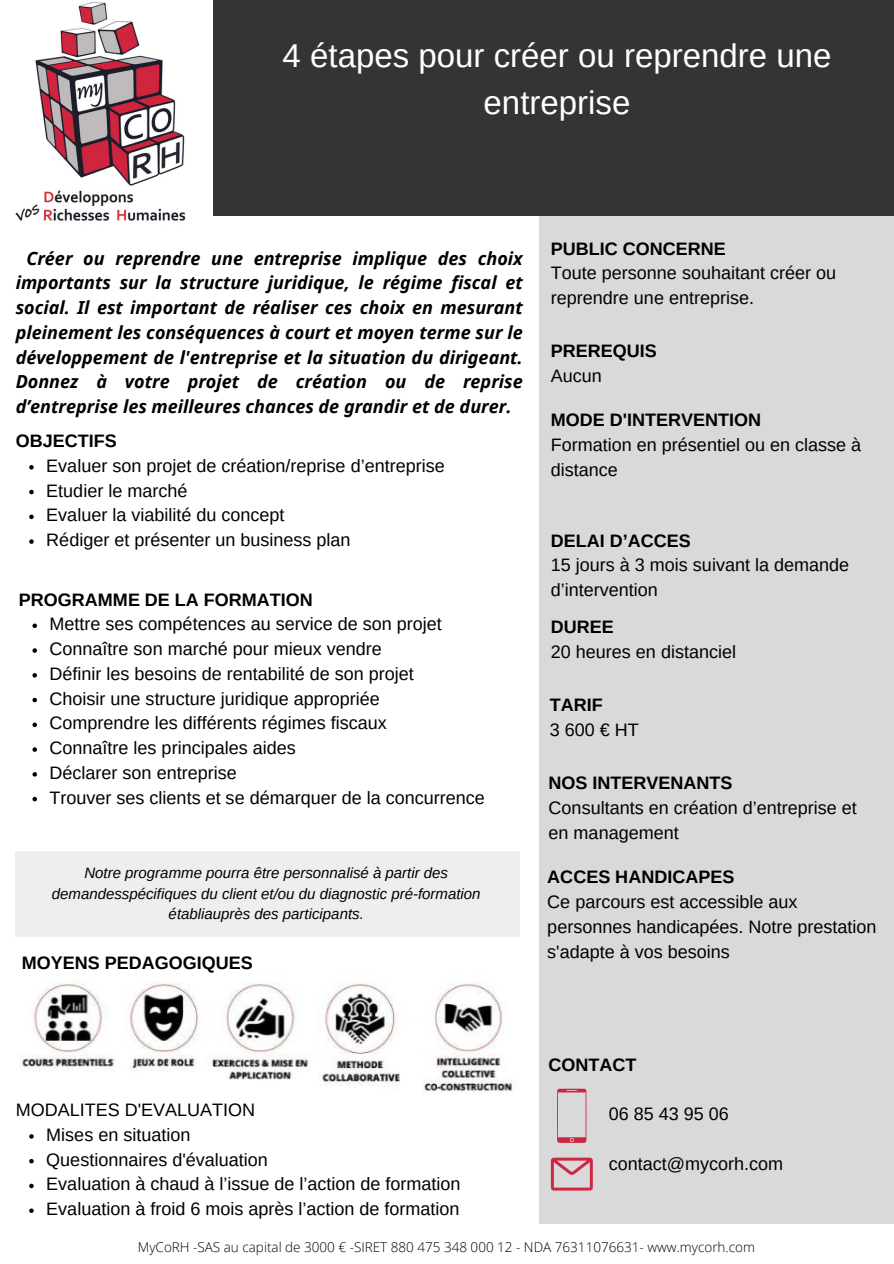
<style>
.page{position:relative;width:894px;height:1264px;background:#fff}
.page>*{position:absolute;margin:0;border:0;box-sizing:border-box;transform-origin:0 0}
.t1{font:33px/46.2px "Arimo";color:#fff;text-align:center}
.t2{font:18px/24.8px "Arimo";color:#000}
.t3{font:italic 700 18px/24.8px "Noto Sans";color:#000;text-align:justify}
.t4{font:700 18px/24.8px "Arimo";color:#000}
.t5{font:italic 15px/20.2px "Arimo";color:#000;text-align:center}
.t6{font:300 13.5px "Open Sans";color:#000}
.s1{font-weight:700}
.s2{font-weight:400}
</style>
<div class="page">
<div style="left:0;top:0;width:893px;height:216px;background:#343434"></div>
<img style="left:0;top:0;width:213px;height:221px">
<div style="left:16px;top:851px;width:503px;height:85px;background:#eee"></div>
<img style="left:19px;top:982px;width:494px;height:110px">
<div style="left:539px;top:216px;width:354px;height:1006px;background:#d9d9d9"></div>
<svg style="left:557px;top:1088px;width:29px;height:54px"></svg>
<svg style="left:550px;top:1157px;width:42px;height:33px"></svg>
<svg style="left:29px;top:465px;width:5px;height:4px"></svg>
<svg style="left:29px;top:490px;width:5px;height:4px"></svg>
<svg style="left:29px;top:514px;width:5px;height:5px"></svg>
<svg style="left:29px;top:539px;width:5px;height:5px"></svg>
<svg style="left:32px;top:623px;width:5px;height:5px"></svg>
<svg style="left:32px;top:648px;width:5px;height:4px"></svg>
<svg style="left:32px;top:673px;width:5px;height:4px"></svg>
<svg style="left:32px;top:697px;width:5px;height:5px"></svg>
<svg style="left:32px;top:722px;width:5px;height:5px"></svg>
<svg style="left:32px;top:747px;width:5px;height:4px"></svg>
<svg style="left:32px;top:772px;width:5px;height:4px"></svg>
<svg style="left:32px;top:796px;width:5px;height:5px"></svg>
<svg style="left:29px;top:1134px;width:5px;height:4px"></svg>
<svg style="left:29px;top:1159px;width:5px;height:4px"></svg>
<svg style="left:29px;top:1183px;width:5px;height:5px"></svg>
<svg style="left:29px;top:1208px;width:5px;height:4px"></svg>
<h5 class="t1" style="left:282px;top:33px;width:550px">4 étapes pour créer ou reprendre une entreprise</h5>
<h5 class="t3" style="left:16px;top:245px;width:508px;text-indent:11px">Créer ou reprendre une entreprise implique des choix importants sur la structure juridique, le régime fiscal et social. Il est important de réaliser ces choix en mesurant pleinement les conséquences à court et moyen terme sur le développement de l'entreprise et la situation du dirigeant.<br>Donnez à votre projet de création ou de reprise d’entreprise les meilleures chances de grandir et de durer.</h5>
<h5 class="t4" style="left:16px;top:428px;width:102px">OBJECTIFS</h5>
<h5 class="t2" style="left:46px;top:453px;width:400px">Evaluer son projet de création/reprise d’entreprise</h5>
<h5 class="t2" style="left:46px;top:478px;width:142px">Etudier le marché</h5>
<h3 class="t2" style="left:46px;top:502px;width:239px">Evaluer la viabilité du concept</h3>
<h5 class="t2" style="left:46px;top:527px;width:306px">Rédiger et présenter un business plan</h5>
<h5 class="t4" style="left:19px;top:587px;width:295px">PROGRAMME DE LA FORMATION</h5>
<h2 class="t2" style="left:50px;top:611px;width:393px">Mettre ses compétences au service de son projet</h2>
<h5 class="t2" style="left:50px;top:636px;width:334px">Connaître son marché pour mieux vendre</h5>
<h5 class="t2" style="left:50px;top:661px;width:365px">Définir les besoins de rentabilité de son projet</h5>
<p class="t2" style="left:50px;top:686px;width:332px">Choisir une structure juridique appropriée</p>
<p class="t2" style="left:50px;top:710px;width:338px">Comprendre les différents régimes fiscaux</p>
<h4 class="t2" style="left:50px;top:735px;width:248px">Connaître les principales aides</h4>
<h2 class="t2" style="left:50px;top:760px;width:189px">Déclarer son entreprise</h2>
<p class="t2" style="left:50px;top:785px;width:436px">Trouver ses clients et se démarquer de la concurrence</p>
<p class="t5" style="left:52px;top:863px;width:430px">Notre programme pourra être personnalisé à partir des demandesspécifiques du client et/ou du diagnostic pré-formation établiauprès des participants.</p>
<p class="t4" style="left:22px;top:950px;width:232px">MOYENS PEDAGOGIQUES</p>
<p class="t2" style="left:550px;top:236px;width:287px"><span class="s1">PUBLIC CONCERNE<br></span>Toute personne souhaitant créer ou reprendre une entreprise.</p>
<p class="t4" style="left:550px;top:338px;width:107px">PREREQUIS<br><span class="s2">Aucun</span></p>
<p class="t2" style="left:550px;top:408px;width:311px"><span class="s1">MODE D'INTERVENTION<br></span>Formation en présentiel ou en classe à distance</p>
<p class="t2" style="left:550px;top:528px;width:299px"><span class="s1">DELAI D’ACCES<br></span>15 jours à 3 mois suivant la demande d’intervention</p>
<p class="t2" style="left:550px;top:614px;width:187px"><span class="s1">DUREE<br></span>20 heures en distanciel</p>
<h2 class="t2" style="left:549px;top:692px;width:90px"><span class="s1">TARIF<br></span>3 600 € HT</h2>
<p class="t2" style="left:548px;top:770px;width:309px"><span class="s1">NOS INTERVENANTS<br></span>Consultants en création d’entreprise et en management</p>
<h3 class="t2" style="left:547px;top:864px;width:331px"><span class="s1">ACCES HANDICAPES<br></span>Ce parcours est accessible aux personnes handicapées. Notre prestation s'adapte à vos besoins</h3>
<p class="t4" style="left:548px;top:1052px;width:89px">CONTACT</p>
<p class="t2" style="left:608px;top:1101px;width:122px">06 85 43 95 06</p>
<p class="t2" style="left:608px;top:1151px;width:176px">contact@mycorh.com</p>
<p class="t2" style="left:16px;top:1097px;width:241px">MODALITES D'EVALUATION</p>
<h2 class="t2" style="left:46px;top:1122px;width:145px">Mises en situation</h2>
<p class="t2" style="left:46px;top:1147px;width:223px">Questionnaires d'évaluation</p>
<p class="t2" style="left:46px;top:1171px;width:415px">Evaluation à chaud à l’issue de l’action de formation</p>
<p class="t2" style="left:46px;top:1196px;width:414px">Evaluation à froid 6 mois après l’action de formation</p>
<p class="t6" style="left:138px;top:1237px;width:618px">MyCoRH -SAS au capital de 3000 € -SIRET 880 475 348 000 12 - NDA 76311076631- www.mycorh.com</p>
</div>
